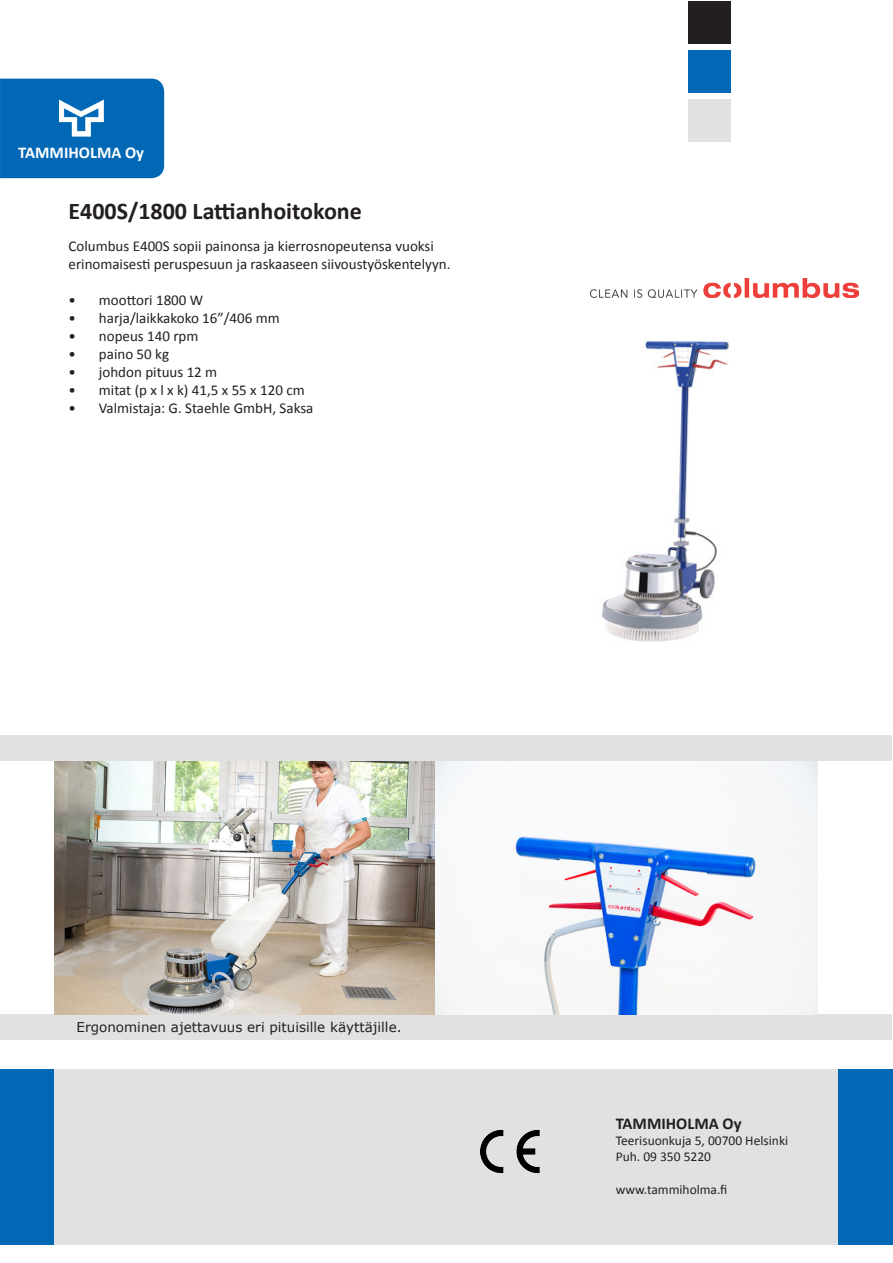
<style>
.page{position:relative;width:893px;height:1263px;background:#fff}
.page>*{position:absolute;margin:0;border:0;box-sizing:border-box;transform-origin:0 0}
.t1{font:700 24px "Calibri";color:#231f20}
.t2{font:700 16.5px "Calibri";color:#fff}
.t3{font:700 16.5px "Calibri";color:#231f20}
.t4{font:15px/18px "Calibri";color:#231f20}
.t5{font:13.5px/16.2px "Calibri";color:#231f20}
.t6{font:13.5px "Verdana";color:#231f20}
</style>
<div class="page">
<div style="left:0;top:79px;width:164px;height:99px;background:#0168b5"></div>
<div style="left:54px;top:1069px;width:784px;height:176px;background:#e0e1e3"></div>
<div style="left:0;top:1069px;width:54px;height:176px;background:#0168b5"></div>
<div style="left:838px;top:1069px;width:55px;height:176px;background:#0168b5"></div>
<img style="left:60px;top:100px;width:44px;height:37px">
<div style="left:18px;top:146px;width:127px;height:21px;background:#0168b5"></div>
<div style="left:688px;top:1px;width:42px;height:43px;background:#231f20"></div>
<div style="left:688px;top:50px;width:42px;height:43px;background:#0168b5"></div>
<div style="left:688px;top:100px;width:42px;height:42px;background:#e0e1e3"></div>
<div style="left:0;top:1015px;width:892px;height:25px;background:#e0e1e3"></div>
<div style="left:0;top:736px;width:892px;height:25px;background:#e0e1e3"></div>
<img style="left:472px;top:1124px;width:84px;height:59px">
<img style="left:601px;top:340px;width:128px;height:302px">
<img style="left:591px;top:279px;width:268px;height:19px">
<img style="left:54px;top:761px;width:764px;height:254px">
<p class="t2" style="left:18px;top:141px;width:127px">TAMMIHOLMA Oy</p>
<p class="t1" style="left:69px;top:194px;width:295px">E400S/1800 Lattianhoitokone</p>
<p class="t4" style="left:69px;top:237px;width:383px">Columbus E400S sopii painonsa ja kierrosnopeutensa vuoksi erinomaisesti peruspesuun ja raskaaseen siivoustyöskentelyyn.</p>
<p class="t4" style="left:69px;top:291px;width:136px">• moottori 1800 W</p>
<p class="t4" style="left:69px;top:309px;width:213px">• harja/laikkakoko 16”/406 mm</p>
<p class="t4" style="left:69px;top:327px;width:131px">• nopeus 140 rpm</p>
<p class="t4" style="left:69px;top:345px;width:102px">• paino 50 kg</p>
<p class="t4" style="left:69px;top:363px;width:150px">• johdon pituus 12 m</p>
<p class="t4" style="left:69px;top:381px;width:238px">• mitat (p x l x k) 41,5 x 55 x 120 cm</p>
<p class="t4" style="left:69px;top:399px;width:246px">• Valmistaja: G. Staehle GmbH, Saksa</p>
<p class="t6" style="left:77px;top:1018px;width:327px">Ergonominen ajettavuus eri pituisille käyttäjille.</p>
<p class="t3" style="left:616px;top:1112px;width:127px">TAMMIHOLMA Oy</p>
<p class="t5" style="left:616px;top:1132px;width:174px">Teerisuonkuja 5, 00700 Helsinki<br>Puh. 09 350 5220</p>
<p class="t5" style="left:616px;top:1181px;width:113px">www.tammiholma.fi</p>
</div>
